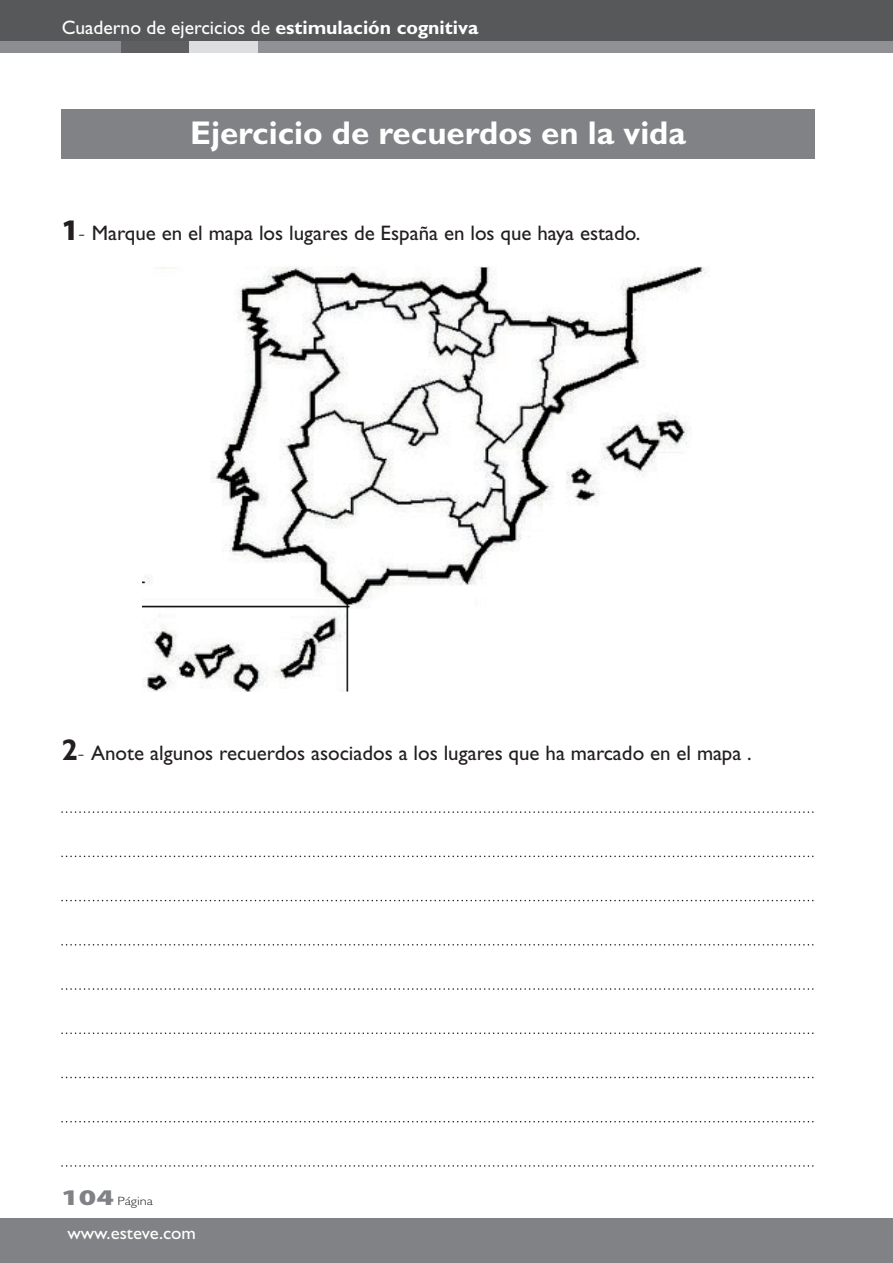
<style>
.page{position:relative;width:893px;height:1263px;background:#fff}
.page>*{position:absolute;margin:0;border:0;box-sizing:border-box;transform-origin:0 0}
.t1{font:700 33px "Gill Sans";color:#fff}
.t2{font:21px "Gill Sans";color:#231f20}
.t3{font:19.5px "Gill Sans";color:#fff}
.t4{font:18px "Gill Sans";color:#fff;scale:1.04 1}
.t5{font:300 12px "Gill Sans";color:#231f20;scale:1.2 1}
.s1{font-weight:700}
.s2{font-family:"Myriad Pro";font-weight:900;font-size:30px}
.s3{font-weight:300}
.s4{font-weight:700;font-size:30px}
.s5{font-family:"Myriad Pro";font-weight:900;font-size:22.5px;color:#808285}
</style>
<div class="page">
<div style="left:0;top:0;width:893px;height:44px;background:#57585a"></div>
<div style="left:0;top:1218px;width:893px;height:45px;background:#808285"></div>
<div style="left:0;top:41px;width:122px;height:12px;background:#8b8d90"></div>
<div style="left:122px;top:41px;width:68px;height:12px;background:#5f5f62"></div>
<div style="left:190px;top:41px;width:68px;height:12px;background:#dddee0"></div>
<div style="left:258px;top:41px;width:635px;height:12px;background:#8f9194"></div>
<div style="left:61px;top:109px;width:754px;height:50px;background:#808285"></div>
<img style="left:143px;top:266px;width:564px;height:425px">
<svg style="left:61px;top:855px;width:752px;height:2px"></svg>
<svg style="left:61px;top:944px;width:752px;height:1px"></svg>
<svg style="left:61px;top:1032px;width:752px;height:2px"></svg>
<svg style="left:61px;top:1121px;width:752px;height:1px"></svg>
<svg style="left:61px;top:1165px;width:752px;height:2px"></svg>
<svg style="left:61px;top:811px;width:752px;height:2px"></svg>
<svg style="left:61px;top:900px;width:752px;height:1px"></svg>
<svg style="left:61px;top:988px;width:752px;height:2px"></svg>
<svg style="left:61px;top:1077px;width:752px;height:1px"></svg>
<p class="t3" style="left:62px;top:17px;width:418px">Cuaderno de ejercicios de <span class="s1">estimulación cognitiva</span></p>
<h1 class="t1" style="left:190px;top:113px;width:497px">Ejercicio de recuerdos en la vida</h1>
<p class="t2" style="left:61px;top:221px;width:581px"><span class="s2">1</span><span class="s3">-</span> Marque en el mapa los lugares de España en los que haya estado.</p>
<p class="t2" style="left:61px;top:741px;width:692px"><span class="s4">2</span><span class="s3">-</span> Anote algunos recuerdos asociados a los lugares que ha marcado en el mapa .</p>
<p class="t5" style="left:61px;top:1194px;width:78px"><span class="s5">104</span> Página</p>
<p class="t4" style="left:67px;top:1222px;width:125px">www.esteve.com</p>
</div>
